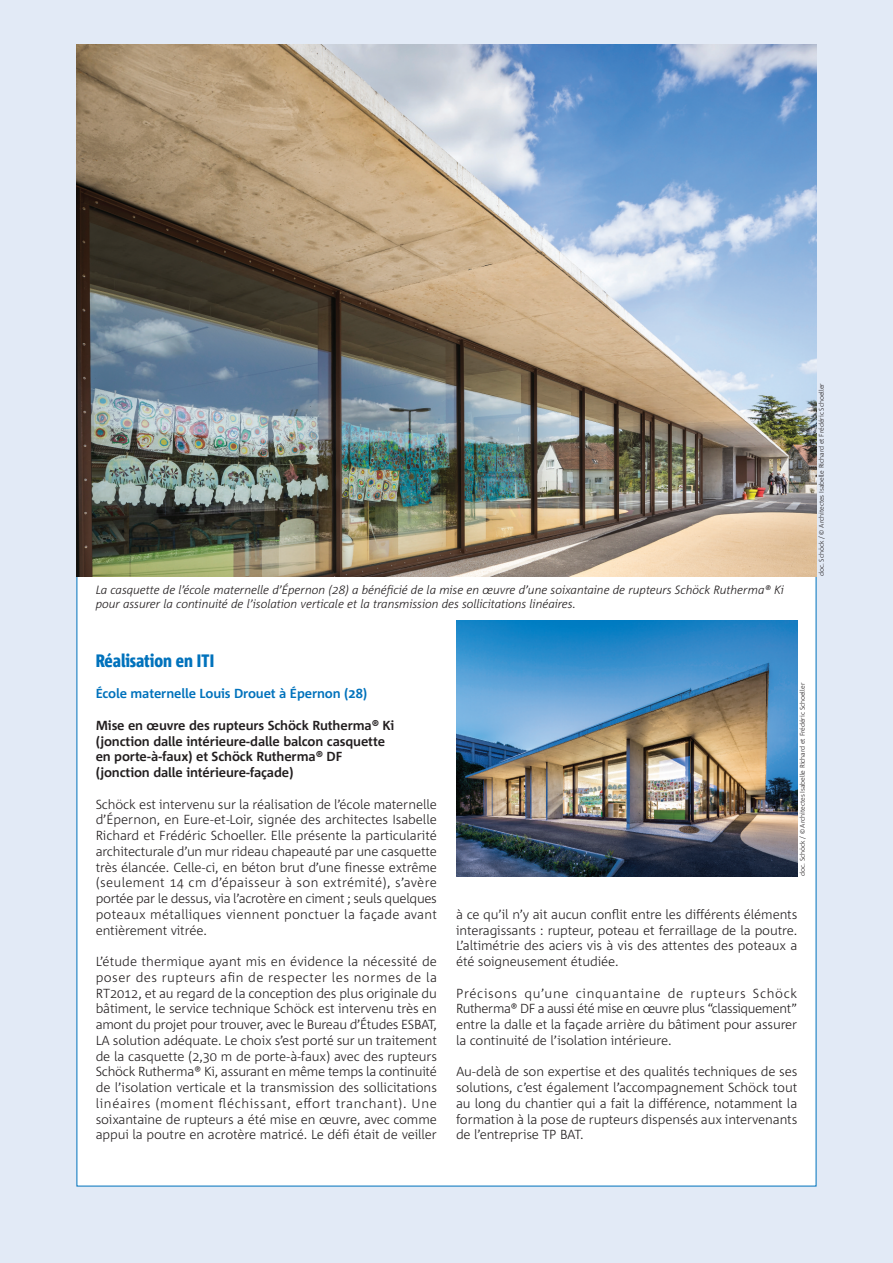
<style>
.page{position:relative;width:893px;height:1263px;background:#e2eaf6}
.page>*{position:absolute;margin:0;border:0;box-sizing:border-box;transform-origin:0 0}
.t1{font:800 18px "Corpid E1 s Cd";letter-spacing:-.005em;color:#0072bc}
.t2{font:300 13.2px/15.8px "Corpid E1 s";letter-spacing:-.01em;color:#231f20;text-align:justify}
.t3{font:700 13.2px/15.8px "Corpid E1 s";letter-spacing:-.01em;color:#231f20}
.t4{font:700 13.2px "Corpid E1 s";letter-spacing:-.01em;color:#0072bc}
.t5{font:italic 300 12px/14.4px "Corpid E1 s";letter-spacing:-.01em;color:#231f20}
.t6{font:300 6.75px "Corpid E1 s";letter-spacing:-.01em;color:#231f20}
</style>
<div class="page">
<div style="left:77px;top:45px;width:739px;height:1141px;background:#fff"></div>
<img style="left:456px;top:621px;width:341px;height:255px">
<img style="left:77px;top:45px;width:739px;height:531px">
<p class="t5" style="left:96px;top:584px;width:690px">La casquette de l’école maternelle d’Épernon (28) a bénéficié de la mise en œuvre d’une soixantaine de rupteurs Schöck Rutherma® Ki pour assurer la continuité de l’isolation verticale et la transmission des sollicitations linéaires.</p>
<p class="t6" style="left:819px;top:576px;width:195px;rotate:-90deg">doc. Schöck / © Architectes Isabelle Richard et Frédéric Schoeller</p>
<h1 class="t1" style="left:96px;top:653px;width:120px">Réalisation en ITI</h1>
<p class="t4" style="left:96px;top:688px;width:273px">École maternelle Louis Drouet à Épernon (28)</p>
<p class="t3" style="left:96px;top:718px;width:300px">Mise en œuvre des rupteurs Schöck Rutherma® Ki (jonction dalle intérieure-dalle balcon casquette en porte-à-faux) et Schöck Rutherma® DF (jonction dalle intérieure-façade)</p>
<p class="t2" style="left:96px;top:797px;width:343px">Schöck est intervenu sur la réalisation de l’école maternelle d’Épernon, en Eure-et-Loir, signée des architectes Isabelle Richard et Frédéric Schoeller. Elle présente la particularité architecturale d’un mur rideau chapeauté par une casquette très élancée. Celle-ci, en béton brut d’une finesse extrême (seulement 14 cm d’épaisseur à son extrémité), s’avère portée par le dessus, via l’acrotère en ciment ; seuls quelques poteaux métalliques viennent ponctuer la façade avant entièrement vitrée.</p>
<p class="t2" style="left:96px;top:955px;width:343px">L’étude thermique ayant mis en évidence la nécessité de poser des rupteurs afin de respecter les normes de la RT2012, et au regard de la conception des plus originale du bâtiment, le service technique Schöck est intervenu très en amont du projet pour trouver, avec le Bureau d’Études ESBAT, LA solution adéquate. Le choix s’est porté sur un traitement de la casquette (2,30 m de porte-à-faux) avec des rupteurs Schöck Rutherma® Ki, assurant en même temps la continuité de l’isolation verticale et la transmission des sollicitations linéaires (moment fléchissant, effort tranchant). Une soixantaine de rupteurs a été mise en œuvre, avec comme appui la poutre en acrotère matricé. Le défi était de veiller</p>
<p class="t6" style="left:800px;top:876px;width:195px;rotate:-90deg">doc. Schöck / © Architectes Isabelle Richard et Frédéric Schoeller</p>
<p class="t2" style="left:456px;top:907px;width:343px">à ce qu’il n’y ait aucun conflit entre les différents éléments interagissants : rupteur, poteau et ferraillage de la poutre.<br>L’altimétrie des aciers vis à vis des attentes des poteaux a été soigneusement étudiée.</p>
<p class="t2" style="left:456px;top:986px;width:343px">Précisons qu’une cinquantaine de rupteurs Schöck Rutherma® DF a aussi été mise en œuvre plus “classiquement” entre la dalle et la façade arrière du bâtiment pour assurer la continuité de l’isolation intérieure.</p>
<p class="t2" style="left:456px;top:1065px;width:343px">Au-delà de son expertise et des qualités techniques de ses solutions, c’est également l’accompagnement Schöck tout au long du chantier qui a fait la différence, notamment la formation à la pose de rupteurs dispensés aux intervenants de l’entreprise TP BAT.</p>
</div>
